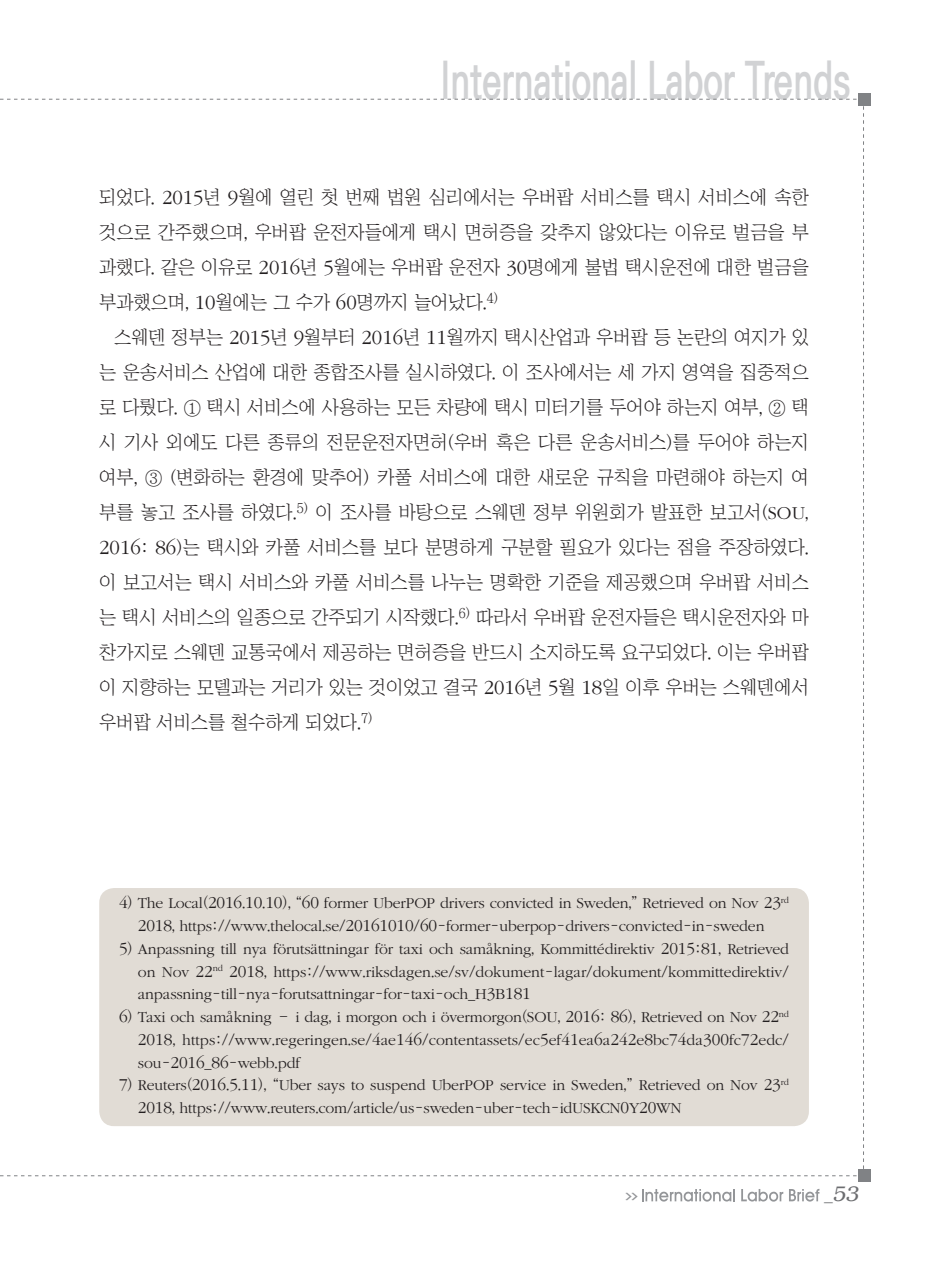
<style>
.page{position:relative;width:933px;height:1275px;background:#fff}
.page>*{position:absolute;margin:0;border:0;box-sizing:border-box;transform-origin:0 0}
.t1{font:700 50.4px "Ko Pub Dotum";color:#d1d2d4;scale:.7 1}
.t2{font:italic 300 21px "Bookman";color:#6c6d70}
.본문{font:18.9px/35px "Chosunilbo NM";color:#231f20;text-align:justify}
.각주{font:300 15.75px/22.8px "ITC Garamond Std";letter-spacing:-.01em;color:#231f20;text-align:justify}
.t3{font:700 7.88px "Ko Pub Dotum";color:#939598;scale:2 1}
.s1{font-family:"ITC Garamond Std";font-weight:300;font-size:20.82px}
.s2{font-family:"ITC Garamond Std";font-weight:300}
.s3{font-size:17.32px}
.s4{font-family:"Chosunilbo NM";font-weight:400}
.s5{font-family:"Helvetica";font-weight:400;font-style:normal;font-size:17.5px}
</style>
<div class="page">
<div style="left:858px;top:93px;width:12px;height:12px;background:#808285"></div>
<div style="left:858px;top:1170px;width:12px;height:12px;background:#808285"></div>
<svg style="left:642px;top:1189px;width:93px;height:13px"></svg>
<svg style="left:741px;top:1189px;width:42px;height:13px"></svg>
<svg style="left:789px;top:1189px;width:30px;height:12px"></svg>
<div style="left:99px;top:888px;width:710px;height:238px;background:#e1dcd5;border-radius:15px"></div>
<h1 class="t1" style="left:440px;top:56px;width:588px">International Labor Trends</h1>
<p class="본문" style="left:99px;top:179px;width:711px">되었다. <span class="s1">2015</span>년 <span class="s1">9</span>월에 열린 첫 번째 법원 심리에서는 우버팝 서비스를 택시 서비스에 속한 것으로 간주했으며, 우버팝 운전자들에게 택시 면허증을 갖추지 않았다는 이유로 벌금을 부 과했다. 같은 이유로 <span class="s1">2016</span>년 <span class="s1">5</span>월에는 우버팝 운전자 <span class="s1">30</span>명에게 불법 택시운전에 대한 벌금을 부과했으며, <span class="s1">10</span>월에는 그 수가 <span class="s1">60</span>명까지 늘어났다.<sup>4)</sup></p>
<p class="본문" style="left:99px;top:319px;width:711px;text-indent:15px">스웨덴 정부는 <span class="s1">2015</span>년 <span class="s1">9</span>월부터 <span class="s1">2016</span>년 <span class="s1">11</span>월까지 택시산업과 우버팝 등 논란의 여지가 있 는 운송서비스 산업에 대한 종합조사를 실시하였다. 이 조사에서는 세 가지 영역을 집중적으 로 다뤘다. ① 택시 서비스에 사용하는 모든 차량에 택시 미터기를 두어야 하는지 여부, ② 택 시 기사 외에도 다른 종류의 전문운전자면허(우버 혹은 다른 운송서비스)를 두어야 하는지 여부, ③ (변화하는 환경에 맞추어) 카풀 서비스에 대한 새로운 규칙을 마련해야 하는지 여 부를 놓고 조사를 하였다.<sup>5)</sup> 이 조사를 바탕으로 스웨덴 정부 위원회가 발표한 보고서(<span class="s2">SOU</span>, <span class="s1">2016</span>: <span class="s1">86</span>)는 택시와 카풀 서비스를 보다 분명하게 구분할 필요가 있다는 점을 주장하였다. 이 보고서는 택시 서비스와 카풀 서비스를 나누는 명확한 기준을 제공했으며 우버팝 서비스 는 택시 서비스의 일종으로 간주되기 시작했다.<sup>6)</sup> 따라서 우버팝 운전자들은 택시운전자와 마 찬가지로 스웨덴 교통국에서 제공하는 면허증을 반드시 소지하도록 요구되었다. 이는 우버팝 이 지향하는 모델과는 거리가 있는 것이었고 결국 <span class="s1">2016</span>년 <span class="s1">5</span>월 <span class="s1">18</span>일 이후 우버는 스웨덴에서 우버팝 서비스를 철수하게 되었다.<sup>7)</sup></p>
<p class="각주" style="left:119px;top:892px;width:671px;text-align:center"><span class="s3">4</span><span class="s4">)</span> The Local<span class="s4">(</span><span class="s3">2016</span><span class="s4">.</span><span class="s3">10</span><span class="s4">.</span><span class="s3">10</span><span class="s4">), “</span><span class="s3">60</span> former UberPOP drivers convicted in Sweden<span class="s4">,”</span> Retrieved on Nov <span class="s3">23</span><sup>rd<br></sup><span class="s3">2018</span><span class="s4">,</span> https<span class="s4">://</span>www<span class="s4">.</span>thelocal<span class="s4">.</span>se<span class="s4">/</span><span class="s3">20161010</span><span class="s4">/</span><span class="s3">60</span><span class="s4">-</span>former<span class="s4">-</span>uberpop<span class="s4">-</span>drivers<span class="s4">-</span>convicted<span class="s4">-</span>in<span class="s4">-</span>sweden</p>
<p class="각주" style="left:138px;top:938px;width:652px;text-indent:-19px"><span class="s3">5</span><span class="s4">)</span> Anpassning till nya förutsättningar för taxi och samåkning<span class="s4">,</span> Kommittédirektiv <span class="s3">2015</span><span class="s4">:</span><span class="s3">81</span><span class="s4">,</span> Retrieved on Nov <span class="s3">22</span><sup>nd</sup> <span class="s3">2018</span><span class="s4">,</span> https<span class="s4">://</span>www<span class="s4">.</span>riksdagen<span class="s4">.</span>se<span class="s4">/</span>sv<span class="s4">/</span>dokument<span class="s4">-</span>lagar<span class="s4">/</span>dokument<span class="s4">/</span>kommittedirektiv<span class="s4">/ </span>anpassning<span class="s4">-</span>till<span class="s4">-</span>nya<span class="s4">-</span>forutsattningar<span class="s4">-</span>for<span class="s4">-</span>taxi<span class="s4">-</span>och<span class="s4">_</span>H<span class="s3">3</span>B<span class="s3">181</span></p>
<p class="각주" style="left:138px;top:1006px;width:652px;text-indent:-19px"><span class="s3">6</span><span class="s4">)</span> Taxi och samåkning <span class="s4">–</span> i dag<span class="s4">,</span> i morgon och i övermorgon<span class="s4">(</span>SOU<span class="s4">,</span> <span class="s3">2016</span><span class="s4">:</span> <span class="s3">86</span><span class="s4">),</span> Retrieved on Nov <span class="s3">22</span><sup>nd </sup><span class="s3">2018</span><span class="s4">,</span> https<span class="s4">://</span>www<span class="s4">.</span>regeringen<span class="s4">.</span>se<span class="s4">/</span><span class="s3">4</span>ae<span class="s3">146</span><span class="s4">/</span>contentassets<span class="s4">/</span>ec<span class="s3">5</span>ef<span class="s3">41</span>ea<span class="s3">6</span>a<span class="s3">242</span>e<span class="s3">8</span>bc<span class="s3">74</span>da<span class="s3">300</span>fc<span class="s3">72</span>edc<span class="s4">/ </span>sou<span class="s4">-</span><span class="s3">2016</span><span class="s4">_</span><span class="s3">86</span><span class="s4">-</span>webb<span class="s4">.</span>pdf</p>
<p class="각주" style="left:138px;top:1074px;width:652px;text-indent:-19px"><span class="s3">7</span><span class="s4">)</span> Reuters<span class="s4">(</span><span class="s3">2016</span><span class="s4">.</span><span class="s3">5</span><span class="s4">.</span><span class="s3">11</span><span class="s4">), “</span>Uber says to suspend UberPOP service in Sweden<span class="s4">,”</span> Retrieved on Nov <span class="s3">23</span><sup>rd<br></sup><span class="s3">2018</span><span class="s4">,</span> https<span class="s4">://</span>www<span class="s4">.</span>reuters<span class="s4">.</span>com<span class="s4">/</span>article<span class="s4">/</span>us<span class="s4">-</span>sweden<span class="s4">-</span>uber<span class="s4">-</span>tech<span class="s4">-</span>idUSKCN<span class="s3">0</span>Y<span class="s3">20</span>WN</p>
<p class="t3" style="left:625px;top:1192px;width:8px">&gt;&gt;</p>
<h2 class="t2" style="left:824px;top:1182px;width:36px"><span class="s5">_</span>53</h2>
</div>
